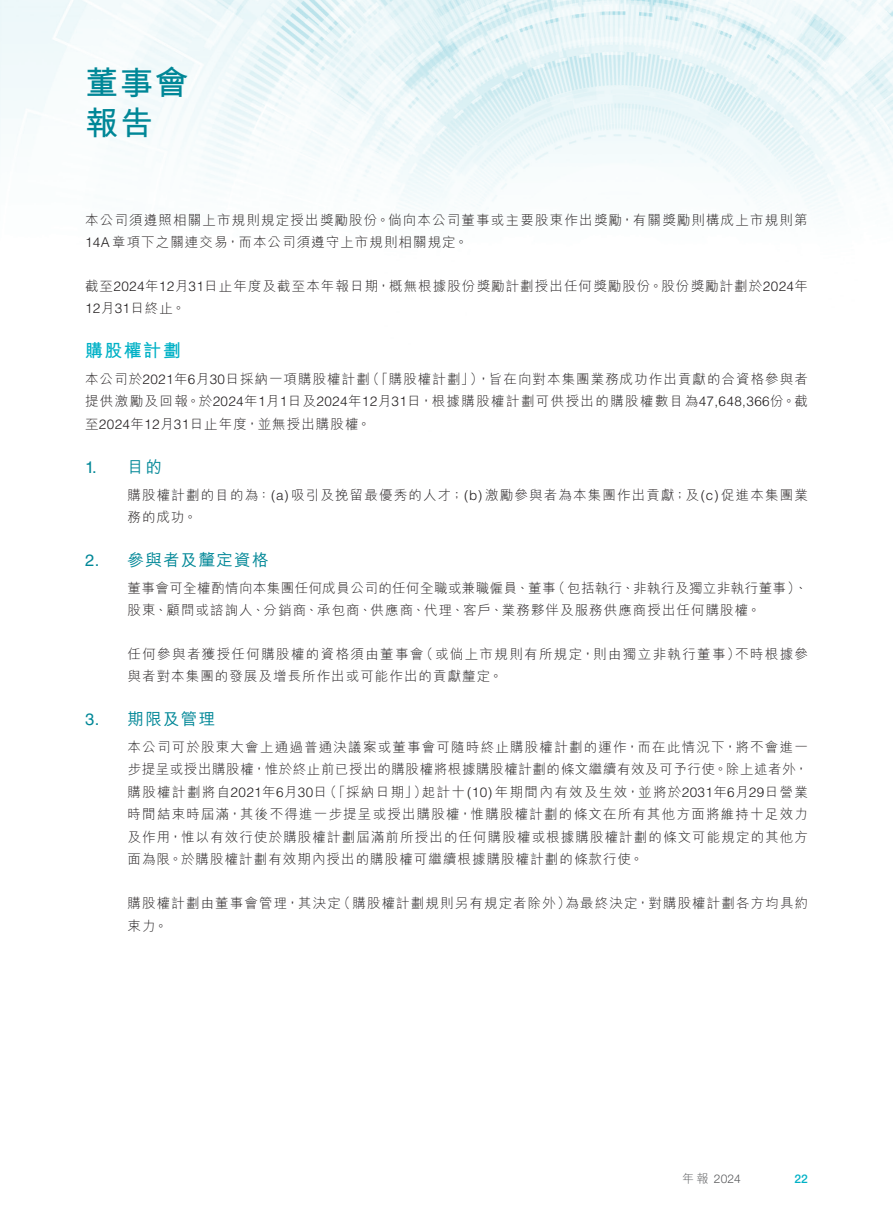
<style>
.page{position:relative;width:893px;height:1212px;background:#fff}
.page>*{position:absolute;margin:0;border:0;box-sizing:border-box;transform-origin:0 0}
.t1{font:700 33px/40px "M Hei HK";color:#008797}
.t2{font:700 18px "M Hei HK";letter-spacing:.08em;color:#00b1c6}
.t3{font:500 16.5px "M Hei HK";letter-spacing:.08em;color:#008797}
.t4{font:16.5px "Helvetica LT Std";color:#008797}
.t5{font:300 13.5px/22.5px "M Hei HK";letter-spacing:.08em;color:#231f20}
.t6{font:300 13.5px/22.5px "M Hei HK";letter-spacing:.105em;color:#231f20}
.t7{font:300 13.5px "M Hei HK";letter-spacing:.1em;color:#231f20}
.t8{font:300 13.5px "M Hei HK";letter-spacing:.03em;color:#231f20}
.t9{font:300 12px "Helvetica Neue LT Pro";color:#57585a}
.t10{font:500 12px "Helvetica Neue LT Pro";color:#00b1c6}
.t11{font:300 12px "M Hei HK";color:#57585a}
.s1{font-family:"Helvetica LT Std"}
</style>
<div class="page">
<img style="left:0;top:0;width:893px;height:209px">
<h1 class="t1" style="left:85px;top:60px;width:105px">董事會報告</h1>
<p class="t5" style="left:85px;top:208px;width:724px">本公司須遵照相關上市規則規定授出獎勵股份。倘向本公司董事或主要股東作出獎勵，有關獎勵則構成上市規則第<br><span class="s1">14A</span>章項下之關連交易，而本公司須遵守上市規則相關規定。</p>
<p class="t5" style="left:85px;top:275px;width:724px">截至<span class="s1">2024</span>年<span class="s1">12</span>月<span class="s1">31</span>日止年度及截至本年報日期，概無根據股份獎勵計劃授出任何獎勵股份。股份獎勵計劃於<span class="s1">2024</span>年<br><span class="s1">12</span>月<span class="s1">31</span>日終止。</p>
<h2 class="t2" style="left:85px;top:337px;width:97px">購股權計劃</h2>
<p class="t5" style="left:477px;top:368px;width:333px">，旨在向對本集團業務成功作出貢獻的合資格參與者</p>
<p class="t5" style="left:366px;top:368px;width:119px">（「購股權計劃」）</p>
<p class="t6" style="left:85px;top:368px;width:724px">本公司於<span class="s1">2021</span>年 月<span class="s1">6 30</span>日採納一項購股權計劃<br>提供激勵及回報。於<span class="s1">2024</span>年 月<span class="s1">1 1</span>日及<span class="s1">2024</span>年<span class="s1">12</span>月<span class="s1">31</span>日，根據購股權計劃可供授出的購股權數目為<span class="s1">47,648,366</span>份。截至<span class="s1">2024</span>年<span class="s1">12</span>月<span class="s1">31</span>日止年度，並無授出購股權。</p>
<p class="t3" style="left:128px;top:455px;width:36px">目的</p>
<p class="t4" style="left:85px;top:457px;width:13px">1.</p>
<p class="t4" style="left:85px;top:550px;width:16px">2.</p>
<p class="t4" style="left:85px;top:710px;width:16px">3.</p>
<p class="t5" style="left:128px;top:483px;width:682px">購股權計劃的目的為： <span class="s1">)a(</span> 吸引及挽留最優秀的人才；<span class="s1">(b)</span>激勵參與者為本集團作出貢獻；及 <span class="s1">)c(</span> 促進本集團業務的成功。</p>
<p class="t3" style="left:128px;top:548px;width:143px">參與者及釐定資格</p>
<p class="t8" style="left:552px;top:581px;width:257px">（包括執行、非執行及獨立非執行董事 、(</p>
<p class="t5" style="left:128px;top:576px;width:634px">董事會可全權酌情向本集團任何成員公司的任何全職或兼職僱員、董事<br>股東、顧問或諮詢人、分銷商、承包商、供應商、代理、客戶、業務夥伴及服務供應商授出任何購股權。</p>
<p class="t5" style="left:735px;top:642px;width:74px">不時根據參</p>
<p class="t5" style="left:128px;top:642px;width:376px">任何參與者獲授任何購股權的資格須由董事會<br>與者對本集團的發展及增長所作出或可能作出的貢獻釐定。</p>
<p class="t3" style="left:128px;top:707px;width:89px">期限及管理</p>
<p class="t7" style="left:420px;top:647px;width:322px">（或倘上市規則有所規定，則由獨立非執行董事）</p>
<p class="t5" style="left:128px;top:735px;width:682px;text-align:right">本公司可於股東大會上通過普通決議案或董事會可隨時終止購股權計劃的運作，而在此情況下，將不會進一步提呈或授出購股權，惟於終止前已授出的購股權將根據購股權計劃的條文繼續有效及可予行使。除上述者外，起計十<span class="s1">(10)</span> 年期間內有效及生效，並將於<span class="s1">2031</span>年 月<span class="s1">6 29</span>日營業</p>
<p class="t5" style="left:323px;top:780px;width:105px">（「採納日期」）</p>
<p class="t5" style="left:128px;top:780px;width:682px">購股權計劃將自<span class="s1">2021</span>年 月<span class="s1">6 30</span>日<br>時間結束時屆滿，其後不得進一步提呈或授出購股權，惟購股權計劃的條文在所有其他方面將維持十足效力及作用，惟以有效行使於購股權計劃屆滿前所授出的任何購股權或根據購股權計劃的條文可能規定的其他方面為限。於購股權計劃有效期內授出的購股權可繼續根據購股權計劃的條款行使。</p>
<p class="t5" style="left:566px;top:892px;width:244px">為最終決定，對購股權計劃各方均具約</p>
<p class="t5" style="left:337px;top:892px;width:235px">（購股權計劃規則另有規定者除外）</p>
<p class="t5" style="left:128px;top:892px;width:215px">購股權計劃由董事會管理，其決定束力。</p>
<p class="t11" style="left:682px;top:1173px;width:28px">年報</p>
<p class="t9" style="left:714px;top:1171px;width:29px">2024</p>
<p class="t10" style="left:794px;top:1171px;width:15px">22</p>
</div>
